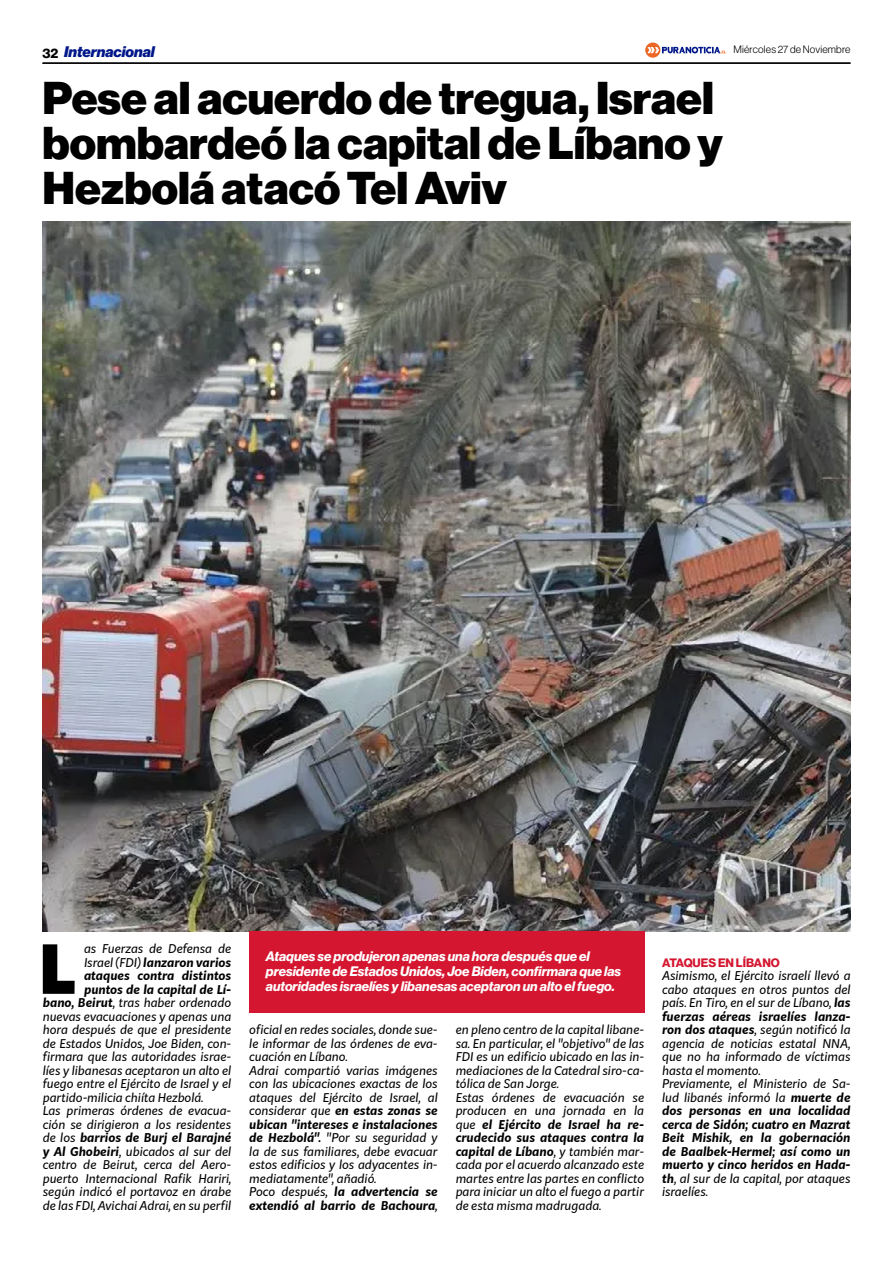
<style>
.page{position:relative;width:893px;height:1263px;background:#fff}
.page>*{position:absolute;margin:0;border:0;box-sizing:border-box;transform-origin:0 0}
.t1{font:900 66.3px "Kit Sans";color:#000}
.t2{font:900 45px/45px "Neue Haas Display";color:#000}
.t3{font:italic 900 15px "Neue Haas Display";color:#00178a}
.t4{font:italic 700 13.5px/15px "Neue Haas Display";color:#fff}
.t5{font:13.5px "N Haas Grotesk DS Pro 75 Bd";color:#000}
.t6{font:italic 12px/13.5px "Kit Sans";color:#000}
.t7{font:italic 700 12px "Kit Sans";color:#000}
.t8{font:12px "N Haas Grotesk DS Pro 75 Bd";color:#d41630}
.t9{font:10.5px "N Haas Grotesk DS Pro 45 Lt";letter-spacing:.02em;color:#000}
.s1{font-weight:400}
.s2{font-weight:700}
</style>
<div class="page">
<hr style="left:43px;top:63px;width:807px;height:1px;background:#000">
<svg style="left:645px;top:43px;width:81px;height:15px"></svg>
<img style="left:43px;top:221px;width:807px;height:711px">
<div style="left:249px;top:932px;width:395px;height:81px;background:#d41630"></div>
<p class="t3" style="left:64px;top:43px;width:92px">Internacional</p>
<p class="t9" style="left:733px;top:44px;width:119px">Miércoles 27 de Noviembre</p>
<p class="t5" style="left:43px;top:45px;width:17px">32</p>
<h2 class="t2" style="left:43px;top:77px;width:681px">Pese al acuerdo de tregua, Israel bombardeó la capital de Líbano y<br>Hezbolá atacó Tel Aviv</h2>
<h1 class="t1" style="left:39px;top:909px;width:39px">L</h1>
<p class="t6" style="left:84px;top:941px;width:149px">as Fuerzas de Defensa de</p>
<p class="t7" style="left:84px;top:952px;width:149px"><span class="s1">Israel (FDI)</span> lanzaron varios</p>
<p class="t7" style="left:84px;top:965px;width:149px">ataques contra distintos</p>
<p class="t7" style="left:84px;top:979px;width:149px">puntos de la capital de Lí-</p>
<p class="t6" style="left:43px;top:995px;width:190px"><span class="s2">bano, Beirut</span>, tras haber ordenado</p>
<p class="t6" style="left:43px;top:1009px;width:190px">nuevas evacuaciones y apenas una</p>
<p class="t6" style="left:43px;top:1022px;width:190px">hora después de que el presidente</p>
<p class="t6" style="left:43px;top:1036px;width:190px">de Estados Unidos, Joe Biden, con-</p>
<p class="t6" style="left:43px;top:1049px;width:190px">firmara que las autoridades israe-</p>
<p class="t6" style="left:43px;top:1063px;width:190px">líes y libanesas aceptaron un alto el</p>
<p class="t6" style="left:43px;top:1076px;width:190px">fuego entre el Ejército de Israel y el</p>
<p class="t6" style="left:43px;top:1090px;width:162px">partido-milicia chiíta Hezbolá.</p>
<p class="t6" style="left:43px;top:1103px;width:190px">Las primeras órdenes de evacua-</p>
<p class="t6" style="left:43px;top:1117px;width:190px">ción se dirigieron a los residentes</p>
<p class="t7" style="left:43px;top:1127px;width:190px"><span class="s1">de los</span> barrios de Burj el Barajné</p>
<p class="t6" style="left:43px;top:1144px;width:190px"><span class="s2">y Al Ghobeiri</span>, ubicados al sur del</p>
<p class="t6" style="left:43px;top:1157px;width:190px">centro de Beirut, cerca del Aero-</p>
<p class="t6" style="left:43px;top:1171px;width:190px">puerto Internacional Rafik Hariri,</p>
<p class="t6" style="left:43px;top:1184px;width:190px">según indicó el portavoz en árabe</p>
<p class="t6" style="left:43px;top:1198px;width:190px">de las FDI, Avichai Adrai, en su perfil</p>
<p class="t4" style="left:266px;top:948px;width:357px">Ataques se produjeron apenas una hora después que el presidente de Estados Unidos, Joe Biden, confirmara que las autoridades israelíes y libanesas aceptaron un alto el fuego.</p>
<p class="t6" style="left:249px;top:1022px;width:190px">oficial en redes sociales, donde sue&shy;le informar de las órdenes de eva&shy;cuación en Líbano.<br>Adrai compartió varias imágenes con las ubicaciones exactas de los ataques del Ejército de Israel, al considerar que <span class="s2">en estas zonas se ubican "intereses e instalaciones de Hezbolá".</span> "Por su seguridad y la de sus familiares, debe evacuar estos edificios y los adyacentes in&shy;mediatamente", añadió.<br>Poco después, <span class="s2">la advertencia se extendió al barrio de Bachoura</span>,</p>
<p class="t6" style="left:456px;top:1022px;width:190px">en pleno centro de la capital libane&shy;sa. En particular, el "objetivo" de las<br>FDI es un edificio ubicado en las in&shy;mediaciones de la Catedral siro-ca&shy;tólica de San Jorge.<br>Estas órdenes de evacuación se producen en una jornada en la que <span class="s2">el Ejército de Israel ha re&shy;crudecido sus ataques contra la capital de Líbano</span>, y también mar&shy;cada por el acuerdo alcanzado este martes entre las partes en conflicto para iniciar un alto el fuego a partir de esta misma madrugada.</p>
<p class="t8" style="left:662px;top:955px;width:119px">ATAQUES EN LÍBANO</p>
<p class="t6" style="left:662px;top:968px;width:190px">Asimismo, el Ejército israelí llevó a cabo ataques en otros puntos del país. En Tiro, en el sur de Líbano, <span class="s2">las fuerzas aéreas israelíes lanza&shy;ron dos ataques</span>, según notificó la agencia de noticias estatal NNA, que no ha informado de víctimas hasta el momento.<br>Previamente, el Ministerio de Sa&shy;lud libanés informó la <span class="s2">muerte de dos personas en una localidad cerca de Sidón; cuatro en Mazrat<br>Beit Mishik, en la gobernación de Baalbek-Hermel; así como un muerto y cinco heridos en Hada&shy;th</span>, al sur de la capital, por ataques israelíes.</p>
</div>
